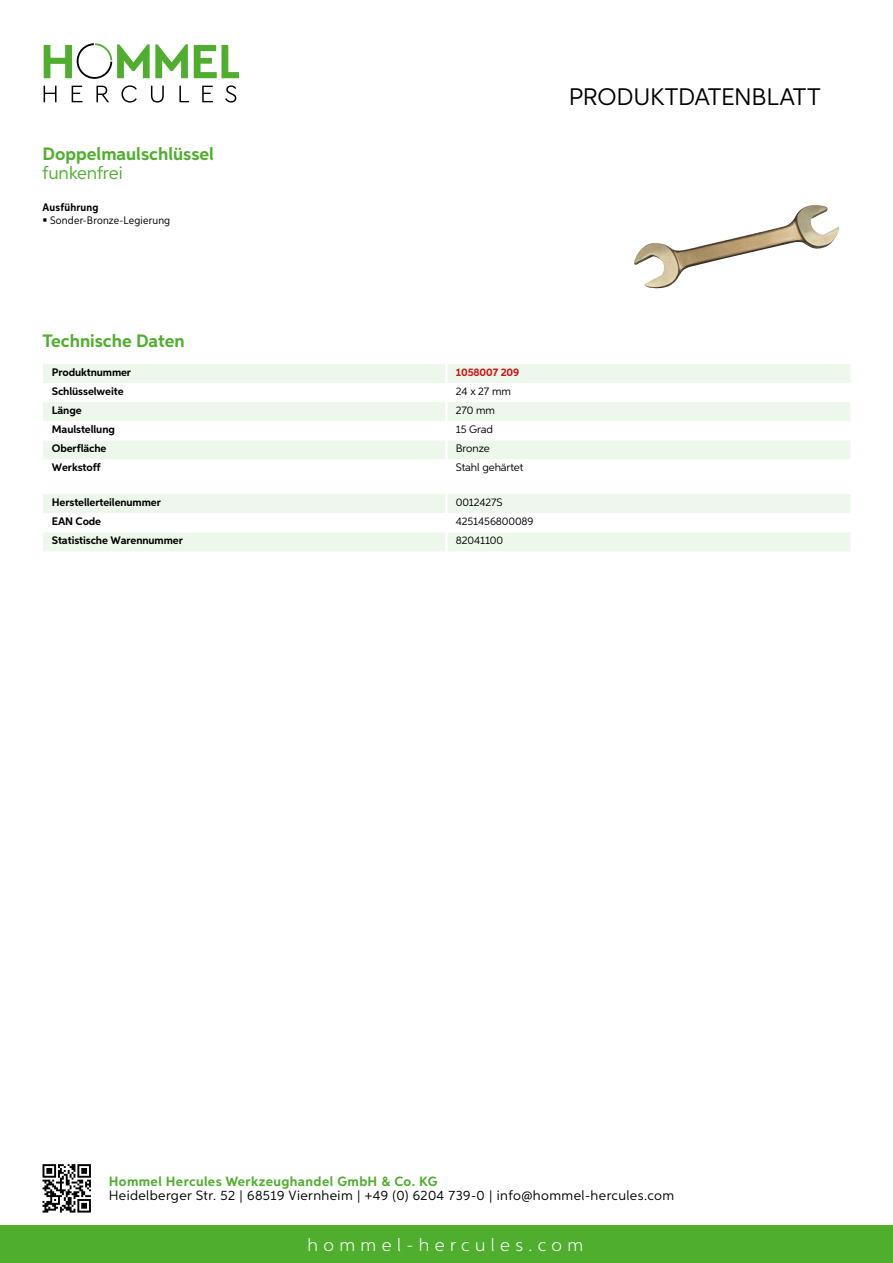
<style>
.page{position:relative;width:893px;height:1263px;background:#fff}
.page>*{position:absolute;margin:0;border:0;box-sizing:border-box;transform-origin:0 0}
.t1{font:24px "Aspira";letter-spacing:-.01em;color:#000}
.t2{font:700 18px "Aspira";color:#50ae2f}
.t3{font:300 18px "Aspira";letter-spacing:.3em;color:#fff}
.t4{font:18px "Aspira";color:#50ae2f}
.t5{font:13.5px "Aspira";letter-spacing:.03em;color:#000}
.t6{font:700 13.5px "Aspira";letter-spacing:.03em;color:#50ae2f}
.t7{font:700 10.95px "Aspira";letter-spacing:-.01em;color:#000}
.t8{font:10.95px "Aspira";letter-spacing:-.01em;color:#000}
.t9{font:10.95px "Aspira Nar";letter-spacing:.015em;color:#000}
.t10{font:700 10.95px "Aspira";letter-spacing:-.01em;color:#cd1013}
.t11{font:700 10.95px "Aspira Nar";letter-spacing:.02em;color:#000}
</style>
<div class="page">
<div style="left:0;top:1226px;width:893px;height:37px;background:#50ae2f"></div>
<svg style="left:43px;top:1164px;width:48px;height:48px"></svg>
<svg style="left:194px;top:45px;width:45px;height:33px"></svg>
<svg style="left:44px;top:43px;width:144px;height:36px"></svg>
<svg style="left:44px;top:86px;width:13px;height:16px"></svg>
<svg style="left:72px;top:86px;width:10px;height:16px"></svg>
<svg style="left:96px;top:86px;width:13px;height:16px"></svg>
<svg style="left:121px;top:85px;width:16px;height:18px"></svg>
<svg style="left:151px;top:86px;width:13px;height:17px"></svg>
<svg style="left:179px;top:86px;width:10px;height:16px"></svg>
<svg style="left:202px;top:86px;width:11px;height:16px"></svg>
<svg style="left:225px;top:85px;width:11px;height:18px"></svg>
<div style="left:43px;top:364px;width:807px;height:19px;background:#eef7eb"></div>
<svg style="left:43px;top:402px;width:807px;height:57px;fill:#eef7eb"></svg>
<hr style="left:445px;top:364px;width:3px;height:19px;background:#fff">
<hr style="left:445px;top:402px;width:3px;height:19px;background:#fff">
<hr style="left:445px;top:421px;width:3px;height:19px;background:#fff">
<hr style="left:445px;top:440px;width:3px;height:19px;background:#fff">
<svg style="left:43px;top:494px;width:807px;height:57px"></svg>
<hr style="left:445px;top:532px;width:3px;height:19px;background:#fff">
<img style="left:634px;top:205px;width:205px;height:83px">
<h2 class="t2" style="left:43px;top:142px;width:173px">Doppelmaulschlüssel</h2>
<h2 class="t4" style="left:43px;top:162px;width:82px">funkenfrei</h2>
<p class="t11" style="left:43px;top:201px;width:58px">Ausführung</p>
<p class="t9" style="left:50px;top:214px;width:122px">Sonder-Bronze-Legierung</p>
<h1 class="t1" style="left:569px;top:82px;width:253px">Produktdatenblatt</h1>
<h2 class="t2" style="left:43px;top:330px;width:144px">Technische Daten</h2>
<p class="t7" style="left:52px;top:365px;width:81px">Produktnummer</p>
<p class="t10" style="left:456px;top:365px;width:65px">1058007 209</p>
<p class="t7" style="left:52px;top:384px;width:73px">Schlüsselweite</p>
<p class="t8" style="left:456px;top:384px;width:57px">24 x 27 mm</p>
<p class="t7" style="left:52px;top:403px;width:31px">Länge</p>
<p class="t8" style="left:456px;top:404px;width:41px">270 mm</p>
<p class="t7" style="left:52px;top:423px;width:65px">Maulstellung</p>
<p class="t8" style="left:456px;top:423px;width:39px">15 Grad</p>
<p class="t7" style="left:52px;top:442px;width:56px">Oberfläche</p>
<p class="t8" style="left:456px;top:442px;width:36px">Bronze</p>
<p class="t7" style="left:52px;top:461px;width:50px">Werkstoff</p>
<p class="t8" style="left:456px;top:461px;width:69px">Stahl gehärtet</p>
<p class="t7" style="left:52px;top:495px;width:111px">Herstellerteilenummer</p>
<p class="t8" style="left:456px;top:495px;width:48px">0012427S</p>
<p class="t7" style="left:52px;top:515px;width:51px">EAN Code</p>
<p class="t8" style="left:456px;top:515px;width:79px">4251456800089</p>
<p class="t7" style="left:52px;top:534px;width:132px">Statistische Warennummer</p>
<p class="t8" style="left:456px;top:534px;width:49px">82041100</p>
<p class="t6" style="left:109px;top:1172px;width:330px">Hommel Hercules Werkzeughandel GmbH &amp; Co. KG</p>
<p class="t5" style="left:109px;top:1187px;width:567px">Heidelberger Str. 52 | 68519 Viernheim | +49 (0) 6204 739-0 | info@hommel-hercules.com</p>
<h2 class="t3" style="left:307px;top:1234px;width:277px">hommel-hercules.com</h2>
</div>
